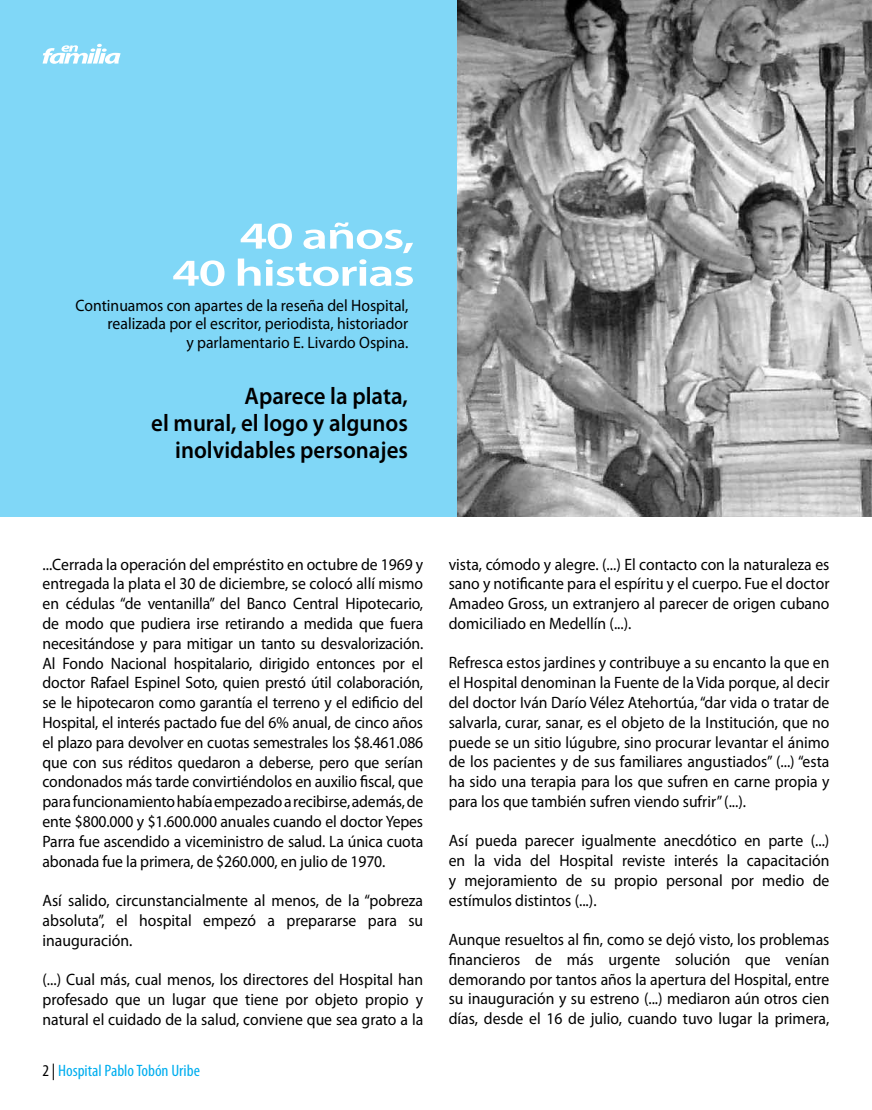
<style>
.page{position:relative;width:872px;height:1110px;background:#fff}
.page>*{position:absolute;margin:0;border:0;box-sizing:border-box;transform-origin:0 0}
.t1{font:600 38.25px/37px "Myriad Pro";letter-spacing:-.025em;color:#fff;text-align:right;scale:1.35 1}
.t2{font:600 24px/26.7px "Myriad Pro";color:#000;text-align:right;scale:.95 1}
.t3{font:16.5px/19.8px "Myriad Pro";color:#000;text-align:justify;scale:.95 1}
.t4{font:condensed 16.5px "Myriad Pro";color:#00aeef;scale:1.05 1}
.s1{color:#000}
</style>
<div class="page">
<img style="left:456px;top:0;width:416px;height:516px">
<div style="left:0;top:0;width:456px;height:516px;background:#80d7f7"></div>
<svg style="left:43px;top:44px;width:78px;height:20px"></svg>
<p class="t1" style="left:172px;top:216px;width:181px">40 años,<br>40 historias</p>
<p class="t3" style="left:76px;top:296px;width:352px;line-height:18.3px;text-align:right">Continuamos con apartes de la reseña del Hospital, realizada por el escritor, periodista, historiador<br>y parlamentario E. Livardo Ospina.</p>
<p class="t2" style="left:151px;top:382px;width:272px">Aparece la plata,<br>el mural, el logo y algunos inolvidables personajes</p>
<p class="t3" style="left:43px;top:554px;width:402px">...Cerrada la operación del empréstito en octubre de 1969 y entregada la plata el 30 de diciembre, se colocó allí mismo en cédulas “de ventanilla” del Banco Central Hipotecario, de modo que pudiera irse retirando a medida que fuera necesitándose y para mitigar un tanto su desvalorización.<br>Al Fondo Nacional hospitalario, dirigido entonces por el doctor Rafael Espinel Soto, quien prestó útil colaboración, se le hipotecaron como garantía el terreno y el edificio del Hospital, el interés pactado fue del 6% anual, de cinco años el plazo para devolver en cuotas semestrales los $8.461.086 que con sus réditos quedaron a deberse, pero que serían condonados más tarde convirtiéndolos en auxilio fiscal, que para funcionamiento había empezado a recibirse, además, de ente $800.000 y $1.600.000 anuales cuando el doctor Yepes Parra fue ascendido a viceministro de salud. La única cuota abonada fue la primera, de $260.000, en julio de 1970.</p>
<p class="t3" style="left:43px;top:890px;width:402px">Así salido, circunstancialmente al menos, de la “pobreza absoluta”, el hospital empezó a prepararse para su inauguración.</p>
<p class="t3" style="left:43px;top:969px;width:402px">(...) Cual más, cual menos, los directores del Hospital han profesado que un lugar que tiene por objeto propio y natural el cuidado de la salud, conviene que sea grato a la</p>
<p class="t4" style="left:43px;top:1060px;width:151px"><span class="s1">2 |</span> Hospital Pablo Tobón Uribe</p>
<p class="t3" style="left:449px;top:554px;width:402px">vista, cómodo y alegre. (...) El contacto con la naturaleza es sano y notificante para el espíritu y el cuerpo. Fue el doctor Amadeo Gross, un extranjero al parecer de origen cubano domiciliado en Medellín (...).</p>
<p class="t3" style="left:449px;top:652px;width:402px">Refresca estos jardines y contribuye a su encanto la que en el Hospital denominan la Fuente de la Vida porque, al decir del doctor Iván Darío Vélez Atehortúa, “dar vida o tratar de salvarla, curar, sanar, es el objeto de la Institución, que no puede se un sitio lúgubre, sino procurar levantar el ánimo de los pacientes y de sus familiares angustiados” (...) “esta ha sido una terapia para los que sufren en carne propia y para los que también sufren viendo sufrir” (...).</p>
<p class="t3" style="left:449px;top:830px;width:402px">Así pueda parecer igualmente anecdótico en parte (...) en la vida del Hospital reviste interés la capacitación y mejoramiento de su propio personal por medio de estímulos distintos (...).</p>
<p class="t3" style="left:449px;top:929px;width:402px">Aunque resueltos al fin, como se dejó visto, los problemas financieros de más urgente solución que venían demorando por tantos años la apertura del Hospital, entre su inauguración y su estreno (...) mediaron aún otros cien días, desde el 16 de julio, cuando tuvo lugar la primera,</p>
</div>
